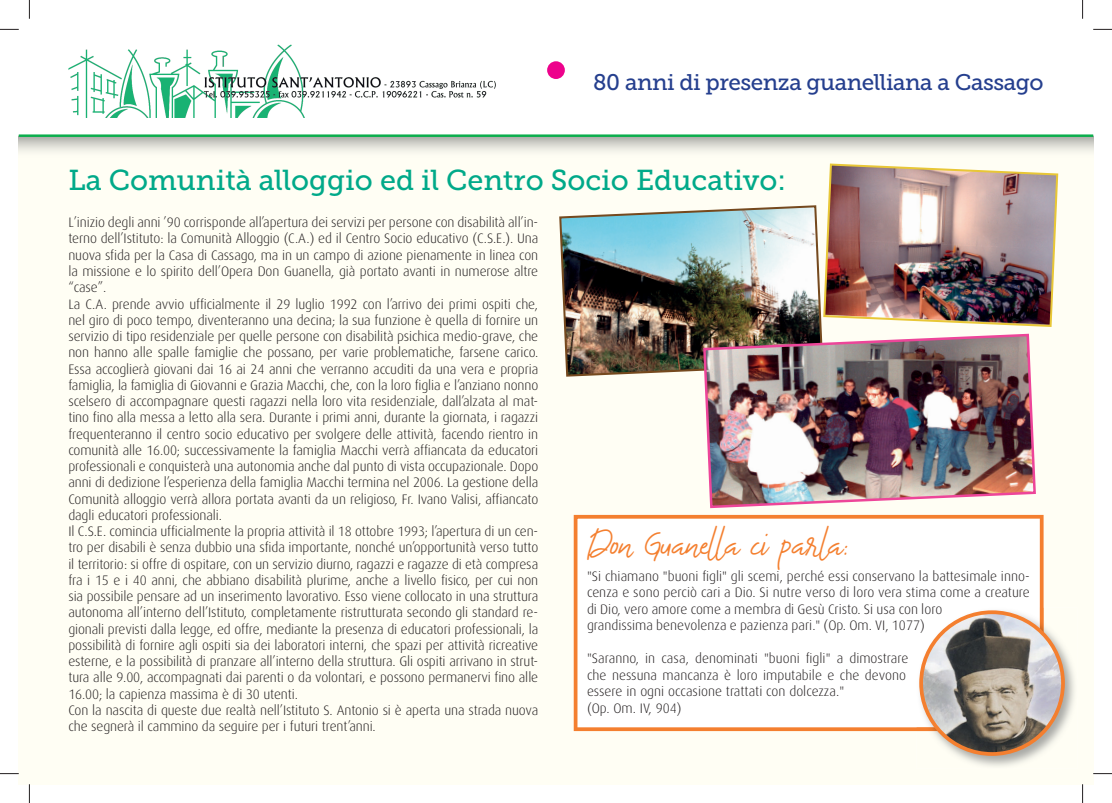
<style>
.page{position:relative;width:1112px;height:803px;background:#fff}
.page>*{position:absolute;margin:0;border:0;box-sizing:border-box;transform-origin:0 0}
.t1{font:37.5px "The Bouquet List";color:#f47f2f}
.t2{font:28.75px "Museo Slab 500";color:#00a989}
.t3{font:22.5px "Museo Slab 500";letter-spacing:-.02em;color:#253f8e}
.t4{font:300 13.75px/16.2px "Dax";letter-spacing:-.01em;color:#231f20}
</style>
<div class="page">
<div style="left:547px;top:61px;width:17px;height:18px;background:#ed028c;border-radius:50%"></div>
<img style="left:68px;top:44px;width:428px;height:74px">
<hr style="left:19px;top:134px;width:1073px;height:3px;background:#0cae4d">
<img style="left:558px;top:204px;width:266px;height:174px">
<img style="left:701px;top:332px;width:335px;height:177px">
<img style="left:822px;top:162px;width:236px;height:166px">
<svg style="left:573px;top:515px;width:470px;height:216px"></svg>
<img style="left:916px;top:607px;width:161px;height:162px">
<img style="left:916px;top:607px;width:127px;height:124px">
<img style="left:916px;top:607px;width:26px;height:9px">
<img style="left:916px;top:619px;width:7px;height:14px">
<img style="left:920px;top:612px;width:142px;height:142px;border-radius:50%">
<div style="left:919px;top:610px;width:145px;height:146px;border:4px solid #f47f2f;border-radius:50%"></div>
<svg style="left:0;top:29px;width:19px;height:1px"></svg>
<svg style="left:1093px;top:29px;width:18px;height:1px"></svg>
<svg style="left:0;top:773px;width:19px;height:1px"></svg>
<svg style="left:1092px;top:773px;width:19px;height:1px"></svg>
<svg style="left:29px;top:0;width:1px;height:19px"></svg>
<svg style="left:29px;top:784px;width:1px;height:19px"></svg>
<svg style="left:1082px;top:0;width:1px;height:19px"></svg>
<svg style="left:1082px;top:784px;width:1px;height:19px"></svg>
<h3 class="t3" style="left:593px;top:73px;width:451px">80 anni di presenza guanelliana a Cassago</h3>
<h2 class="t2" style="left:68px;top:170px;width:719px">La Comunità alloggio ed il Centro Socio Educativo:</h2>
<p class="t4" style="left:68px;top:215px;width:471px">L’inizio degli anni ’90 corrisponde all’apertura dei servizi per persone con disabilità all’in&shy;terno dell’Istituto: la Comunità Alloggio (C.A.) ed il Centro Socio educativo (C.S.E.). Una nuova sfida per la Casa di Cassago, ma in un campo di azione pienamente in linea con la missione e lo spirito dell’Opera Don Guanella, già portato avanti in numerose altre “case”.<br>La C.A. prende avvio ufficialmente il 29 luglio 1992 con l’arrivo dei primi ospiti che, nel giro di poco tempo, diventeranno una decina; la sua funzione è quella di fornire un servizio di tipo residenziale per quelle persone con disabilità psichica medio-grave, che non hanno alle spalle famiglie che possano, per varie problematiche, farsene carico.<br>Essa accoglierà giovani dai 16 ai 24 anni che verranno accuditi da una vera e propria famiglia, la famiglia di Giovanni e Grazia Macchi, che, con la loro figlia e l’anziano nonno scelsero di accompagnare questi ragazzi nella loro vita residenziale, dall’alzata al mat&shy;tino fino alla messa a letto alla sera. Durante i primi anni, durante la giornata, i ragazzi frequenteranno il centro socio educativo per svolgere delle attività, facendo rientro in comunità alle 16.00; successivamente la famiglia Macchi verrà affiancata da educatori professionali e conquisterà una autonomia anche dal punto di vista occupazionale. Dopo anni di dedizione l’esperienza della famiglia Macchi termina nel 2006. La gestione della Comunità alloggio verrà allora portata avanti da un religioso, Fr. Ivano Valisi, affiancato dagli educatori professionali.<br>Il C.S.E. comincia ufficialmente la propria attività il 18 ottobre 1993; l’apertura di un cen&shy;tro per disabili è senza dubbio una sfida importante, nonché un’opportunità verso tutto il territorio: si offre di ospitare, con un servizio diurno, ragazzi e ragazze di età compresa fra i 15 e i 40 anni, che abbiano disabilità plurime, anche a livello fisico, per cui non sia possibile pensare ad un inserimento lavorativo. Esso viene collocato in una struttura autonoma all’interno dell’Istituto, completamente ristrutturata secondo gli standard re&shy;gionali previsti dalla legge, ed offre, mediante la presenza di educatori professionali, la possibilità di fornire agli ospiti sia dei laboratori interni, che spazi per attività ricreative esterne, e la possibilità di pranzare all’interno della struttura. Gli ospiti arrivano in strut&shy;tura alle 9.00, accompagnati dai parenti o da volontari, e possono permanervi fino alle 16.00; la capienza massima è di 30 utenti.<br>Con la nascita di queste due realtà nell’Istituto S. Antonio si è aperta una strada nuova che segnerà il cammino da seguire per i futuri trent’anni.</p>
<h1 class="t1" style="left:587px;top:520px;width:264px">Don Guanella ci parla:</h1>
<p class="t4" style="left:587px;top:569px;width:444px">"Si chiamano "buoni figli" gli scemi, perché essi conservano la battesimale inno&shy;cenza e sono perciò cari a Dio. Si nutre verso di loro vera stima come a creature di Dio, vero amore come a membra di Gesù Cristo. Si usa con loro<br>grandissima benevolenza e pazienza pari." (Op. Om. VI, 1077)</p>
<p class="t4" style="left:587px;top:651px;width:323px">"Saranno, in casa, denominati "buoni figli" a dimostrare che nessuna mancanza è loro imputabile e che devono essere in ogni occasione trattati con dolcezza."<br>(Op. Om. IV, 904)</p>
</div>
